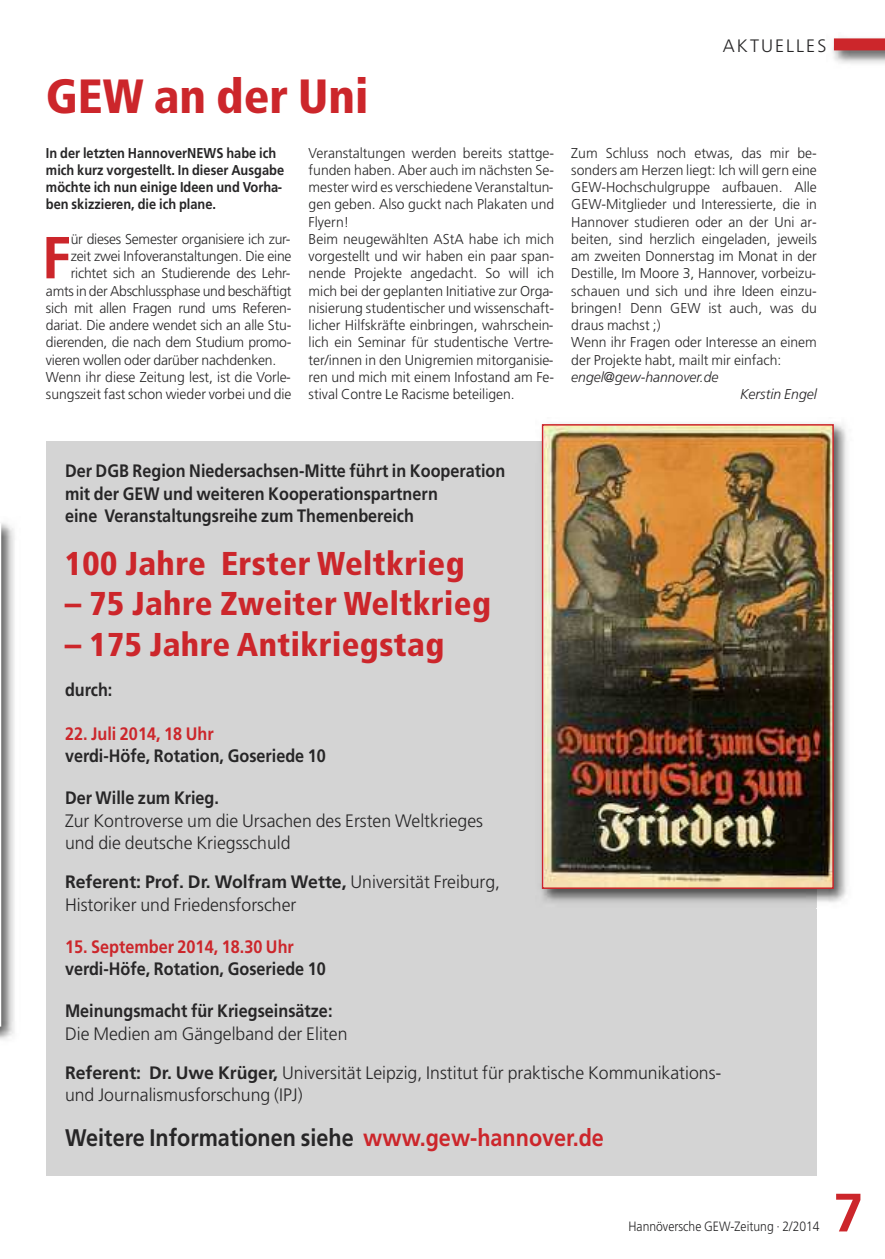
<style>
.page{position:relative;width:885px;height:1259px;background:#fff}
.page>*{position:absolute;margin:0;border:0;box-sizing:border-box;transform-origin:0 0}
.t1{font:700 59.25px "Frutiger";color:#cc262b}
.t2{font:700 54px "Frutiger";color:#cc262b}
.t3{font:900 condensed 48px "Frutiger";color:#cc262b}
.t4{font:900 condensed 33px "Frutiger";letter-spacing:.015em;color:#cc262b}
.t5{font:700 24px "Frutiger";color:#272627;scale:.9 1}
.t6{font:300 18px/22.5px "Frutiger";color:#272627}
.t7{font:700 18px/22.5px "Frutiger";color:#272627;scale:.9 1}
.t8{font:700 18px "Frutiger";color:#cc262b;scale:.9 1}
.t9{font:300 18px "Frutiger";letter-spacing:.115em;color:#272627}
.t10{font:300 14.25px/17.2px "Frutiger";color:#272627}
.t11{font:700 14.25px/17.2px "Frutiger";color:#272627;scale:.9 1}
.t12{font:italic 300 14.25px "Frutiger";color:#272627}
.t13{font:300 13.5px "Frutiger";color:#272627;scale:.9 1}
.s1{font-weight:700}
.s2{color:#cc262b}
</style>
<div class="page">
<img style="left:832px;top:49px;width:52px;height:15px">
<div style="left:833px;top:38px;width:51px;height:12px;background:#cc262b"></div>
<div style="left:46px;top:441px;width:770px;height:735px;background:#d4d4d4"></div>
<img style="left:0;top:523px;width:15px;height:517px">
<svg style="left:0;top:523px;width:1px;height:503px"></svg>
<img style="left:541px;top:423px;width:306px;height:485px">
<img style="left:545px;top:427px;width:285px;height:459px">
<div style="left:542px;top:424px;width:291px;height:465px;border:2px solid #cc262b"></div>
<p class="t9" style="left:722px;top:38px;width:105px">AKTUELLES</p>
<h3 class="t3" style="left:46px;top:77px;width:324px">GEW an der Uni</h3>
<p class="t11" style="left:46px;top:145px;width:266px">In der letzten HannoverNEWS habe ich mich kurz vorgestellt. In dieser Ausgabe möchte ich nun einige Ideen und Vorha&shy;ben skizzieren, die ich plane.</p>
<h1 class="t1" style="left:42px;top:234px;width:31px">F</h1>
<p class="t10" style="left:71px;top:231px;width:221px">ür dieses Semester organisiere ich zur-</p>
<p class="t10" style="left:308px;top:145px;width:247px">Veranstaltungen werden bereits stattge&shy;funden haben. Aber auch im nächsten Se&shy;mester wird es verschiedene Veranstaltun&shy;gen geben. Also guckt nach Plakaten und Flyern!<br>Beim neugewählten AStA habe ich mich vorgestellt und wir haben ein paar span&shy;nende Projekte angedacht. So will ich mich bei der geplanten Initiative zur Orga&shy;nisierung studentischer und wissenschaft&shy;licher Hilfskräfte einbringen, wahrschein&shy;lich ein Seminar für studentische Vertre&shy;ter/innen in den Unigremien mitorganisie&shy;ren und mich mit einem Infostand am Fe&shy;stival Contre Le Racisme beteiligen.</p>
<p class="t10" style="left:571px;top:145px;width:247px">Zum Schluss noch etwas, das mir be&shy;sonders am Herzen liegt: Ich will gern eine GEW-Hochschulgruppe aufbauen. Alle GEW-Mitglieder und Interessierte, die in Hannover studieren oder an der Uni ar&shy;beiten, sind herzlich eingeladen, jeweils am zweiten Donnerstag im Monat in der Destille, Im Moore 3, Hannover, vorbeizu&shy;schauen und sich und ihre Ideen einzu&shy;bringen! Denn GEW ist auch, was du draus machst ;)<br>Wenn ihr Fragen oder Interesse an einem der Projekte habt, mailt mir einfach:</p>
<p class="t10" style="left:71px;top:249px;width:222px">zeit zwei Infoveranstaltungen. Die eine</p>
<p class="t10" style="left:71px;top:266px;width:221px">richtet sich an Studierende des Lehr-</p>
<p class="t10" style="left:46px;top:283px;width:247px">amts in der Abschlussphase und beschäftigt</p>
<p class="t10" style="left:46px;top:300px;width:247px">sich mit allen Fragen rund ums Referen-</p>
<p class="t10" style="left:46px;top:318px;width:247px">dariat. Die andere wendet sich an alle Stu-</p>
<p class="t10" style="left:46px;top:335px;width:247px">dierenden, die nach dem Studium promo-</p>
<p class="t10" style="left:46px;top:352px;width:232px">vieren wollen oder darüber nachdenken.</p>
<p class="t10" style="left:46px;top:369px;width:246px">Wenn ihr diese Zeitung lest, ist die Vorle-</p>
<p class="t10" style="left:46px;top:387px;width:247px">sungszeit fast schon wieder vorbei und die</p>
<p class="t12" style="left:571px;top:371px;width:149px">engel@gew-hannover.de</p>
<p class="t12" style="left:740px;top:388px;width:78px">Kerstin Engel</p>
<p class="t7" style="left:65px;top:461px;width:491px">Der DGB Region Niedersachsen-Mitte führt in Kooperation mit der GEW und weiteren Kooperationspartnern<br>eine Veranstaltungsreihe zum Themenbereich</p>
<h3 class="t4" style="left:65px;top:550px;width:401px">100 Jahre Erster Weltkrieg</h3>
<h3 class="t4" style="left:65px;top:590px;width:427px">– 75 Jahre Zweiter Weltkrieg</h3>
<h3 class="t4" style="left:65px;top:631px;width:381px">– 175 Jahre Antikriegstag</h3>
<p class="t7" style="left:65px;top:680px;width:54px">durch:</p>
<p class="t8" style="left:65px;top:726px;width:167px">22. Juli 2014, 18 Uhr</p>
<p class="t7" style="left:65px;top:746px;width:291px">verdi-Höfe, Rotation, Goseriede 10</p>
<p class="t7" style="left:65px;top:788px;width:173px">Der Wille zum Krieg.</p>
<p class="t6" style="left:65px;top:810px;width:419px">Zur Kontroverse um die Ursachen des Ersten Weltkrieges und die deutsche Kriegsschuld</p>
<p class="t6" style="left:65px;top:872px;width:436px"><span class="s1">Referent: Prof. Dr. Wolfram Wette,</span> Universität Freiburg,<br>Historiker und Friedensforscher</p>
<p class="t8" style="left:65px;top:939px;width:256px">15. September 2014, 18.30 Uhr</p>
<p class="t7" style="left:65px;top:959px;width:291px">verdi-Höfe, Rotation, Goseriede 10</p>
<p class="t7" style="left:65px;top:1001px;width:299px">Meinungsmacht für Kriegseinsätze:</p>
<p class="t6" style="left:65px;top:1015px;width:658px;line-height:39px">Die Medien am Gängelband der Eliten<br><span class="s1">Referent: Dr. Uwe Krüger,</span> Universität Leipzig, Institut für praktische Kommunikations-</p>
<p class="t6" style="left:65px;top:1085px;width:239px">und Journalismusforschung (IPJ)</p>
<h3 class="t5" style="left:65px;top:1128px;width:600px">Weitere Informationen siehe <span class="s2">www.gew-hannover.de</span></h3>
<p class="t13" style="left:628px;top:1221px;width:214px">Hannöversche GEW-Zeitung · 2/2014</p>
<h2 class="t2" style="left:833px;top:1191px;width:32px">7</h2>
</div>
